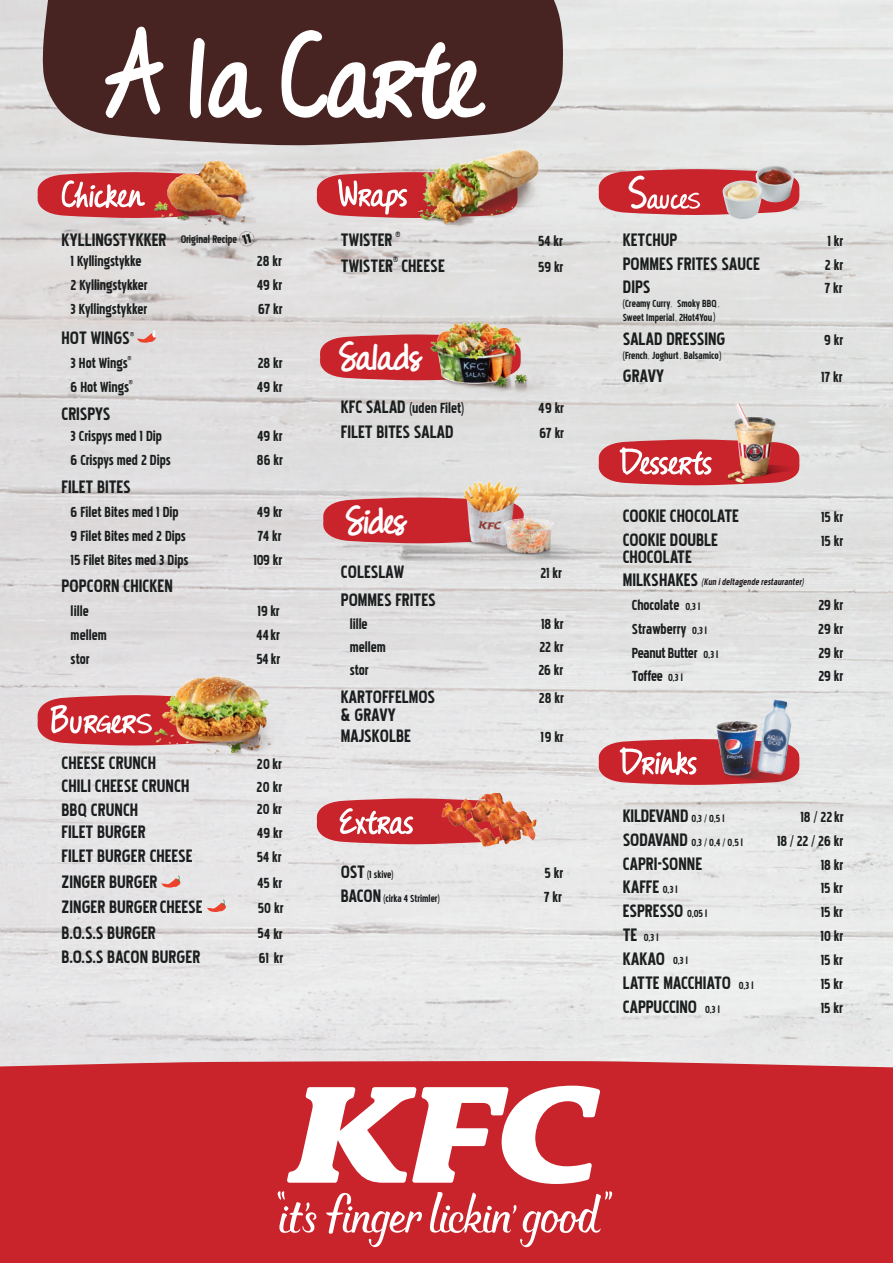
<style>
.page{position:relative;width:893px;height:1263px;background:#fff}
.page>*{position:absolute;margin:0;border:0;box-sizing:border-box;transform-origin:0 0}
.t1{font:700 122.55px "DJB Messy Amanda Goes";letter-spacing:-.02em;color:#fff}
.t2{font:700 40.2px "DJB Messy Amanda Goes";letter-spacing:-.03em;color:#fff}
.t3{font:22.2px/21.3px "Pakenham";color:#1b1e1e}
.t4{font:18px "Pakenham";letter-spacing:-.005em;color:#1b1e1e}
.t5{font:12.75px/13.8px "Pakenham";letter-spacing:-.005em;color:#1b1e1e}
.t6{font:italic 11.4px "Pakenham";color:#231f20}
.t7{font:9.6px "Pakenham";color:#1b1e1e}
.s1{font-size:13.65px}
.s2{font-size:22.2px}
.s3{font-size:7.8px}
.s4{font-size:12.75px}
</style>
<div class="page">
<div style="left:40px;top:0;width:524px;height:145px;background:#472322"></div>
<div style="left:0;top:1061px;width:893px;height:202px;background:#c9232b"></div>
<svg style="left:37px;top:172px;width:115px;height:46px"></svg>
<svg style="left:239px;top:231px;width:16px;height:16px"></svg>
<svg style="left:37px;top:695px;width:117px;height:50px"></svg>
<svg style="left:137px;top:331px;width:19px;height:12px"></svg>
<svg style="left:317px;top:172px;width:102px;height:46px"></svg>
<svg style="left:317px;top:798px;width:124px;height:46px"></svg>
<svg style="left:599px;top:439px;width:112px;height:46px"></svg>
<svg style="left:599px;top:739px;width:104px;height:46px"></svg>
<svg style="left:323px;top:497px;width:131px;height:46px"></svg>
<svg style="left:599px;top:169px;width:200px;height:46px"></svg>
<svg style="left:320px;top:334px;width:109px;height:46px"></svg>
<img style="left:454px;top:475px;width:113px;height:82px">
<img style="left:499px;top:512px;width:88px;height:54px">
<img style="left:703px;top:712px;width:112px;height:82px">
<img style="left:723px;top:166px;width:72px;height:53px">
<img style="left:441px;top:790px;width:98px;height:58px">
<img style="left:154px;top:673px;width:130px;height:85px">
<img style="left:429px;top:316px;width:143px;height:80px">
<img style="left:711px;top:393px;width:101px;height:99px">
<img style="left:756px;top:698px;width:39px;height:77px">
<img style="left:419px;top:129px;width:134px;height:101px">
<img style="left:152px;top:149px;width:103px;height:78px">
<img style="left:622px;top:173px;width:109px;height:39px">
<img style="left:51px;top:703px;width:117px;height:32px">
<svg style="left:161px;top:875px;width:20px;height:13px"></svg>
<svg style="left:207px;top:899px;width:20px;height:13px"></svg>
<svg style="left:287px;top:1086px;width:313px;height:98px"></svg>
<svg style="left:326px;top:1192px;width:96px;height:56px"></svg>
<svg style="left:278px;top:1191px;width:39px;height:42px"></svg>
<svg style="left:430px;top:1191px;width:182px;height:57px"></svg>
<h1 class="t1" style="left:105px;top:8px;width:376px">A la Carte</h1>
<p class="t3" style="left:62px;top:230px;width:177px">KYLLINGSTYKKER <span class="s1">Original Recipe</span></p>
<p class="t4" style="left:71px;top:253px;width:72px">1 Kyllingstykke</p>
<p class="t4" style="left:257px;top:253px;width:27px">28 kr</p>
<p class="t4" style="left:71px;top:277px;width:79px">2 Kyllingstykker</p>
<p class="t4" style="left:257px;top:277px;width:27px">49 kr</p>
<p class="t4" style="left:71px;top:301px;width:78px">3 Kyllingstykker</p>
<p class="t4" style="left:258px;top:301px;width:26px">67 kr</p>
<p class="t3" style="left:62px;top:328px;width:74px">HOT WINGS<sup>®</sup></p>
<p class="t4" style="left:71px;top:355px;width:62px">3 Hot Wings<sup>®</sup></p>
<p class="t4" style="left:258px;top:355px;width:26px">28 kr</p>
<p class="t4" style="left:71px;top:379px;width:64px">6 Hot Wings<sup>®</sup></p>
<p class="t4" style="left:257px;top:379px;width:27px">49 kr</p>
<p class="t3" style="left:62px;top:403px;width:50px">CRISPYS</p>
<p class="t4" style="left:71px;top:428px;width:93px">3 Crispys med 1 Dip</p>
<p class="t4" style="left:257px;top:428px;width:27px">49 kr</p>
<p class="t4" style="left:71px;top:452px;width:102px">6 Crispys med 2 Dips</p>
<p class="t4" style="left:257px;top:452px;width:28px">86 kr</p>
<p class="t3" style="left:62px;top:476px;width:71px">FILET BITES</p>
<p class="t4" style="left:71px;top:504px;width:110px">6 Filet Bites med 1 Dip</p>
<p class="t4" style="left:257px;top:504px;width:27px">49 kr</p>
<p class="t4" style="left:71px;top:528px;width:117px">9 Filet Bites med 2 Dips</p>
<p class="t4" style="left:257px;top:528px;width:26px">74 kr</p>
<p class="t4" style="left:71px;top:551px;width:119px">15 Filet Bites med 3 Dips</p>
<p class="t4" style="left:253px;top:551px;width:31px">109 kr</p>
<p class="t3" style="left:62px;top:576px;width:113px">POPCORN CHICKEN</p>
<p class="t4" style="left:71px;top:603px;width:20px">lille</p>
<p class="t4" style="left:258px;top:603px;width:24px">19 kr</p>
<p class="t4" style="left:71px;top:627px;width:38px">mellem</p>
<p class="t4" style="left:257px;top:627px;width:25px">44kr</p>
<p class="t4" style="left:71px;top:651px;width:21px">stor</p>
<p class="t4" style="left:256px;top:651px;width:26px">54kr</p>
<p class="t3" style="left:62px;top:752px;width:96px">CHEESE CRUNCH</p>
<p class="t4" style="left:257px;top:755px;width:27px">20kr</p>
<p class="t3" style="left:62px;top:776px;width:129px">CHILI CHEESE CRUNCH</p>
<p class="t4" style="left:257px;top:779px;width:27px">20 kr</p>
<p class="t7" style="left:181px;top:779px;width:5px">T</p>
<p class="t3" style="left:62px;top:799px;width:78px">BBQ CRUNCH</p>
<p class="t4" style="left:257px;top:801px;width:27px">20 kr</p>
<p class="t3" style="left:62px;top:821px;width:86px">FILET BURGER</p>
<p class="t4" style="left:257px;top:825px;width:27px">49 kr</p>
<p class="t3" style="left:62px;top:871px;width:97px">ZINGER BURGER</p>
<p class="t4" style="left:257px;top:875px;width:27px">45 kr</p>
<p class="t3" style="left:62px;top:922px;width:96px">B.O.S.S BURGER</p>
<p class="t4" style="left:258px;top:925px;width:27px">54 kr</p>
<p class="t3" style="left:62px;top:846px;width:132px">FILET BURGER CHEESE</p>
<p class="t4" style="left:257px;top:849px;width:27px">54 kr</p>
<p class="t3" style="left:62px;top:896px;width:142px">ZINGER BURGERCHEESE</p>
<p class="t4" style="left:258px;top:900px;width:27px">50 kr</p>
<p class="t3" style="left:62px;top:946px;width:140px">B.O.S.S BACON BURGER</p>
<p class="t4" style="left:259px;top:949px;width:26px">61 kr</p>
<p class="t3" style="left:341px;top:230px;width:61px">TWISTER <sup>®</sup></p>
<p class="t4" style="left:538px;top:233px;width:26px">54 kr</p>
<p class="t3" style="left:341px;top:255px;width:105px">TWISTER<sup>®</sup> CHEESE</p>
<p class="t4" style="left:538px;top:259px;width:27px">59 kr</p>
<h2 class="t2" style="left:339px;top:334px;width:83px">Salads</h2>
<p class="t4" style="left:341px;top:400px;width:125px"><span class="s2">KFC SALAD</span> (uden Filet)</p>
<p class="t4" style="left:539px;top:400px;width:27px">49 kr</p>
<p class="t3" style="left:341px;top:421px;width:114px">FILET BITES SALAD</p>
<p class="t4" style="left:540px;top:425px;width:26px">67 kr</p>
<h2 class="t2" style="left:346px;top:498px;width:61px">Sides</h2>
<p class="t3" style="left:341px;top:562px;width:65px">COLESLAW</p>
<p class="t4" style="left:540px;top:565px;width:23px">21 kr</p>
<p class="t3" style="left:341px;top:589px;width:97px">POMMES FRITES</p>
<p class="t4" style="left:350px;top:616px;width:19px">lille</p>
<p class="t4" style="left:541px;top:616px;width:24px">18 kr</p>
<p class="t4" style="left:350px;top:639px;width:37px">mellem</p>
<p class="t4" style="left:539px;top:639px;width:26px">22 kr</p>
<p class="t4" style="left:350px;top:662px;width:20px">stor</p>
<p class="t4" style="left:538px;top:662px;width:26px">26 kr</p>
<p class="t3" style="left:341px;top:687px;width:96px">KARTOFFELMOS</p>
<p class="t4" style="left:539px;top:690px;width:27px">28 kr</p>
<p class="t3" style="left:341px;top:704px;width:72px">&amp; GRAVY<br>MAJSKOLBE</p>
<p class="t4" style="left:540px;top:728px;width:25px">19 kr</p>
<p class="t5" style="left:341px;top:868px;width:54px"><span class="s2">OST</span> (1 skive)</p>
<p class="t4" style="left:544px;top:865px;width:20px">5 kr</p>
<p class="t5" style="left:341px;top:891px;width:100px"><span class="s2">BACON</span> (cirka 4 Strimler)</p>
<p class="t4" style="left:544px;top:889px;width:20px">7 kr</p>
<p class="t3" style="left:623px;top:230px;width:56px">KETCHUP</p>
<p class="t4" style="left:827px;top:233px;width:17px">1 kr</p>
<p class="t3" style="left:623px;top:253px;width:139px">POMMES FRITES SAUCE</p>
<p class="t4" style="left:825px;top:256px;width:20px">2 kr</p>
<p class="t3" style="left:623px;top:277px;width:29px">DIPS</p>
<p class="t4" style="left:824px;top:280px;width:20px">7 kr</p>
<p class="t5" style="left:623px;top:297px;width:98px">(Creamy Curry<span class="s3">,</span> Smoky BBQ<span class="s3">,<br></span>Sweet Imperial<span class="s3">,</span> 2Hot4You)</p>
<p class="t3" style="left:623px;top:328px;width:104px">SALAD DRESSING</p>
<p class="t4" style="left:824px;top:332px;width:21px">9 kr</p>
<p class="t5" style="left:623px;top:348px;width:100px">(French<span class="s3">,</span> Joghurt <span class="s3">,</span> Balsamico)</p>
<p class="t3" style="left:623px;top:365px;width:43px">GRAVY</p>
<p class="t4" style="left:821px;top:369px;width:23px">17 kr</p>
<p class="t3" style="left:623px;top:505px;width:118px">COOKIE CHOCOLATE</p>
<p class="t4" style="left:821px;top:508px;width:24px">15 kr</p>
<p class="t3" style="left:623px;top:529px;width:97px">COOKIE DOUBLE</p>
<p class="t4" style="left:821px;top:532px;width:24px">15 kr</p>
<p class="t3" style="left:623px;top:545px;width:77px;line-height:23.1px">CHOCOLATE<br>MILKSHAKES</p>
<p class="t4" style="left:632px;top:597px;width:70px">Chocolate <span class="s4">0,3 l</span></p>
<p class="t4" style="left:818px;top:597px;width:27px">29 kr</p>
<p class="t4" style="left:632px;top:621px;width:77px">Strawberry <span class="s4">0,3 l</span></p>
<p class="t4" style="left:818px;top:621px;width:27px">29 kr</p>
<p class="t4" style="left:632px;top:645px;width:88px">Peanut Butter <span class="s4">0,3 l</span></p>
<p class="t4" style="left:818px;top:645px;width:27px">29 kr</p>
<p class="t6" style="left:702px;top:577px;width:105px">(Kun ideltagende restauranter)</p>
<p class="t4" style="left:632px;top:668px;width:53px">Toffee <span class="s4">0,3 l</span></p>
<p class="t4" style="left:818px;top:668px;width:27px">29 kr</p>
<p class="t3" style="left:623px;top:805px;width:103px">KILDEVAND <span class="s4">0,3 / 0,5 l</span></p>
<p class="t4" style="left:800px;top:809px;width:45px">18 / 22 kr</p>
<p class="t5" style="left:623px;top:835px;width:122px"><span class="s2">SODAVAND</span> 0,3 / 0,4 / 0,5 l</p>
<p class="t4" style="left:777px;top:832px;width:68px">18 / 22 / 26 kr</p>
<p class="t3" style="left:623px;top:853px;width:81px">CAPRI-SONNE</p>
<p class="t4" style="left:821px;top:857px;width:24px">18 kr</p>
<p class="t3" style="left:623px;top:877px;width:56px">KAFFE <span class="s4">0,3 l</span></p>
<p class="t4" style="left:821px;top:880px;width:24px">15 kr</p>
<p class="t3" style="left:623px;top:901px;width:86px">ESPRESSO <span class="s4">0,05 l</span></p>
<p class="t4" style="left:821px;top:904px;width:24px">15 kr</p>
<p class="t5" style="left:623px;top:931px;width:37px"><span class="s2">TE</span> 0,3 l</p>
<p class="t4" style="left:821px;top:928px;width:24px">10 kr</p>
<p class="t3" style="left:623px;top:948px;width:67px">KAKAO <span class="s4">0,3 l</span></p>
<p class="t4" style="left:821px;top:952px;width:24px">15 kr</p>
<p class="t3" style="left:623px;top:972px;width:132px">LATTE MACCHIATO <span class="s4">0,3 l</span></p>
<p class="t4" style="left:821px;top:976px;width:24px">15 kr</p>
<p class="t3" style="left:623px;top:996px;width:99px">CAPPUCCINO <span class="s4">0,3 l</span></p>
<p class="t4" style="left:821px;top:999px;width:24px">15 kr</p>
</div>
